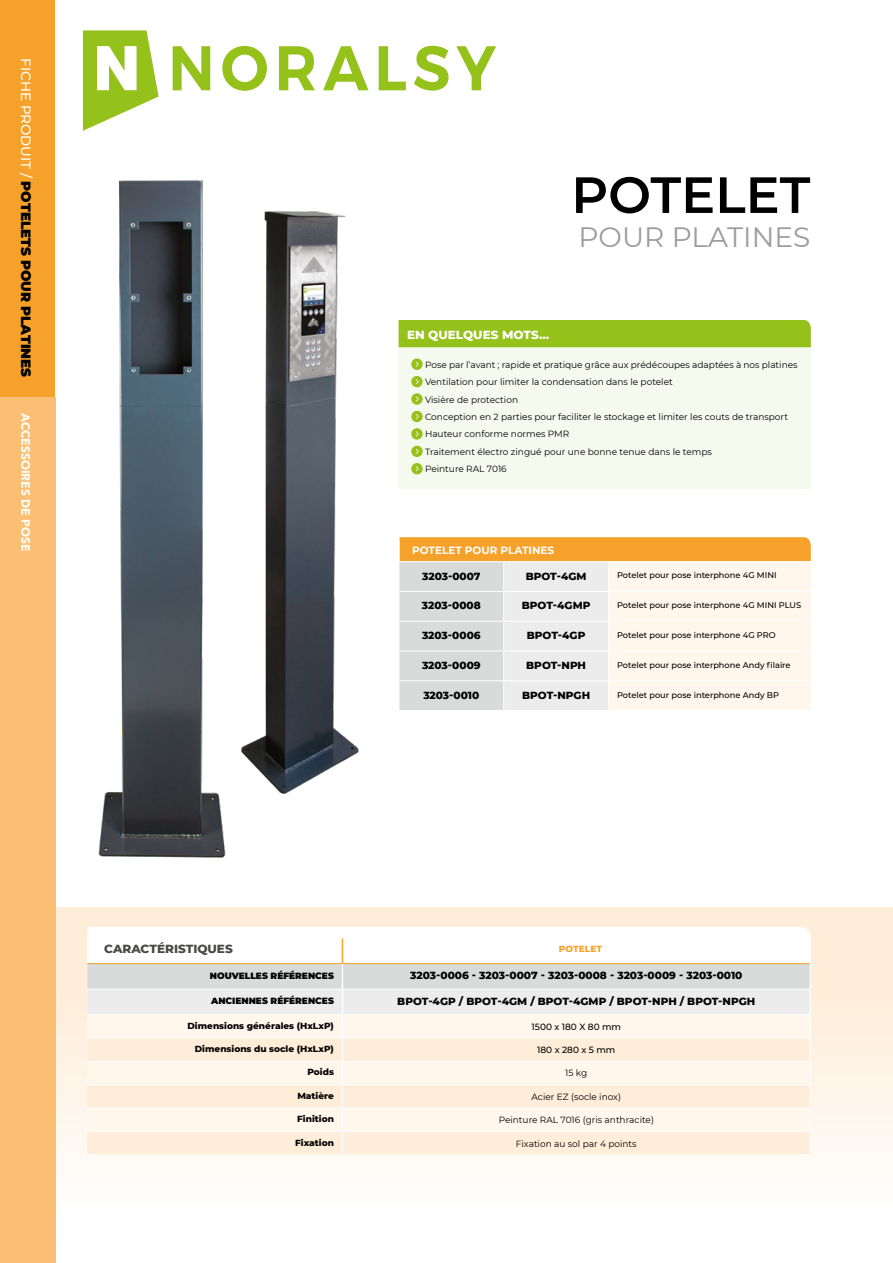
<style>
.page{position:relative;width:893px;height:1263px;background:#fff}
.page>*{position:absolute;margin:0;border:0;box-sizing:border-box;transform-origin:0 0}
.t1{font:600 50.85px "Montserrat";color:#000}
.t2{font:27.9px "Montserrat";color:#9c9c9d}
.t3{font:900 13.5px "Montserrat";color:#000}
.t4{font:800 12px "Montserrat";color:#fff}
.t5{font:900 12px "Avenir";color:#fff}
.t6{font:800 12px "Montserrat";color:#484847}
.t7{font:800 10.5px "Montserrat";color:#000}
.t8{font:700 10.5px "Montserrat";color:#fff}
.t9{font:9px/17.4px "Montserrat";color:#000}
.t10{font:800 9px "Montserrat";color:#000}
.t11{font:900 9px "Montserrat";color:#000}
.t12{font:500 9px "Montserrat";color:#000}
.t13{font:800 9px "Montserrat";color:#f6a12a}
.t14{font:500 8.25px "Montserrat";color:#000}
.s1{font-weight:500;color:#fff}
</style>
<div class="page">
<svg style="left:83px;top:30px;width:76px;height:101px"></svg>
<svg style="left:173px;top:46px;width:37px;height:44px"></svg>
<svg style="left:222px;top:46px;width:45px;height:45px"></svg>
<svg style="left:279px;top:46px;width:36px;height:44px"></svg>
<svg style="left:323px;top:46px;width:45px;height:44px"></svg>
<svg style="left:379px;top:46px;width:27px;height:44px"></svg>
<svg style="left:414px;top:46px;width:35px;height:45px"></svg>
<svg style="left:456px;top:46px;width:40px;height:44px"></svg>
<div style="left:399px;top:347px;width:412px;height:141px;background:#f6f9ed"></div>
<svg style="left:411px;top:358px;width:12px;height:12px"></svg>
<svg style="left:411px;top:376px;width:12px;height:11px"></svg>
<svg style="left:411px;top:393px;width:12px;height:12px"></svg>
<svg style="left:411px;top:411px;width:12px;height:11px"></svg>
<svg style="left:411px;top:428px;width:12px;height:12px"></svg>
<svg style="left:411px;top:446px;width:12px;height:11px"></svg>
<svg style="left:411px;top:463px;width:12px;height:11px"></svg>
<div style="left:399px;top:320px;width:412px;height:27px;background:#94c11a"></div>
<div style="left:21px;top:907px;width:872px;height:335px;background:linear-gradient(to bottom,#fee9ce,#fefeff)"></div>
<hr style="left:87px;top:1154px;width:255px;height:1px;background:#fff">
<hr style="left:342px;top:1154px;width:469px;height:1px;background:#fff">
<svg style="left:87px;top:927px;width:724px;height:227px"></svg>
<hr style="left:87px;top:989px;width:255px;height:1px;background:#fff">
<hr style="left:342px;top:989px;width:469px;height:1px;background:#fff">
<hr style="left:87px;top:1014px;width:255px;height:1px;background:#fff">
<hr style="left:342px;top:1014px;width:469px;height:1px;background:#fff">
<hr style="left:87px;top:1108px;width:255px;height:1px;background:#fff">
<hr style="left:342px;top:1108px;width:469px;height:1px;background:#fff">
<hr style="left:87px;top:1131px;width:255px;height:1px;background:#fff">
<hr style="left:342px;top:1131px;width:469px;height:1px;background:#fff">
<svg style="left:399px;top:537px;width:412px;height:173px;background:#f1e2ce"></svg>
<img style="left:98px;top:180px;width:128px;height:678px">
<img style="left:241px;top:211px;width:118px;height:583px">
<div style="left:0;top:0;width:55px;height:397px;background:#f6a12a"></div>
<div style="left:0;top:397px;width:55px;height:866px;background:#fabf72"></div>
<h3 class="t3" style="left:36px;top:58px;width:320px;rotate:90deg"><span class="s1">FICHE PRODUIT /</span> POTELETS POUR PLATINES</h3>
<h3 class="t5" style="left:36px;top:413px;width:140px;rotate:90deg">ACCESSOIRES DE POSE</h3>
<h1 class="t1" style="left:571px;top:159px;width:241px">POTELET</h1>
<h2 class="t2" style="left:578px;top:217px;width:233px">POUR PLATINES</h2>
<h3 class="t4" style="left:407px;top:326px;width:144px">EN QUELQUES MOTS...</h3>
<p class="t9" style="left:425px;top:356px;width:374px">Pose par l’avant ; rapide et pratique grâce aux prédécoupes adaptées à nos platines Ventilation pour limiter la condensation dans le potelet<br>Visière de protection<br>Conception en 2 parties pour faciliter le stockage et limiter les couts de transport Hauteur conforme normes PMR<br>Traitement électro zingué pour une bonne tenue dans le temps<br>Peinture RAL 7016</p>
<p class="t8" style="left:412px;top:543px;width:144px">POTELET POUR PLATINES</p>
<p class="t7" style="left:422px;top:568px;width:60px">3203-0007</p>
<p class="t7" style="left:526px;top:568px;width:62px">BPOT-4GM</p>
<p class="t14" style="left:617px;top:570px;width:161px">Potelet pour pose interphone 4G MINI</p>
<p class="t7" style="left:422px;top:598px;width:60px">3203-0008</p>
<p class="t7" style="left:522px;top:598px;width:70px">BPOT-4GMP</p>
<p class="t14" style="left:617px;top:599px;width:186px">Potelet pour pose interphone 4G MINI PLUS</p>
<p class="t7" style="left:422px;top:628px;width:60px">3203-0006</p>
<p class="t7" style="left:527px;top:628px;width:60px">BPOT-4GP</p>
<p class="t14" style="left:617px;top:629px;width:160px">Potelet pour pose interphone 4G PRO</p>
<p class="t7" style="left:422px;top:657px;width:60px">3203-0009</p>
<p class="t7" style="left:526px;top:657px;width:61px">BPOT-NPH</p>
<p class="t14" style="left:617px;top:659px;width:175px">Potelet pour pose interphone Andy filaire</p>
<p class="t7" style="left:423px;top:687px;width:58px">3203-0010</p>
<p class="t7" style="left:522px;top:687px;width:70px">BPOT-NPGH</p>
<p class="t14" style="left:617px;top:689px;width:164px">Potelet pour pose interphone Andy BP</p>
<h3 class="t6" style="left:104px;top:940px;width:130px">CARACTÉRISTIQUES</h3>
<p class="t13" style="left:559px;top:942px;width:45px">POTELET</p>
<p class="t11" style="left:210px;top:969px;width:125px">NOUVELLES RÉFÉRENCES</p>
<p class="t7" style="left:410px;top:968px;width:334px">3203-0006 - 3203-0007 - 3203-0008 - 3203-0009 - 3203-0010</p>
<p class="t11" style="left:211px;top:994px;width:124px">ANCIENNES RÉFÉRENCES</p>
<p class="t7" style="left:397px;top:993px;width:360px">BPOT-4GP / BPOT-4GM / BPOT-4GMP / BPOT-NPH / BPOT-NPGH</p>
<p class="t10" style="left:188px;top:1019px;width:148px">Dimensions générales (HxLxP)</p>
<p class="t12" style="left:531px;top:1020px;width:91px">1500 x 180 X 80 mm</p>
<p class="t10" style="left:195px;top:1042px;width:141px">Dimensions du socle (HxLxP)</p>
<p class="t12" style="left:537px;top:1043px;width:80px">180 x 280 x 5 mm</p>
<p class="t10" style="left:307px;top:1065px;width:28px">Poids</p>
<p class="t9" style="left:565px;top:1064px;width:24px">15 kg</p>
<p class="t10" style="left:297px;top:1089px;width:38px">Matière</p>
<p class="t9" style="left:532px;top:1087px;width:91px">Acier EZ (socle inox)</p>
<p class="t10" style="left:297px;top:1112px;width:38px">Finition</p>
<p class="t9" style="left:499px;top:1111px;width:157px">Peinture RAL 7016 (gris anthracite)</p>
<p class="t10" style="left:295px;top:1136px;width:40px">Fixation</p>
<p class="t9" style="left:516px;top:1134px;width:122px">Fixation au sol par 4 points</p>
</div>
